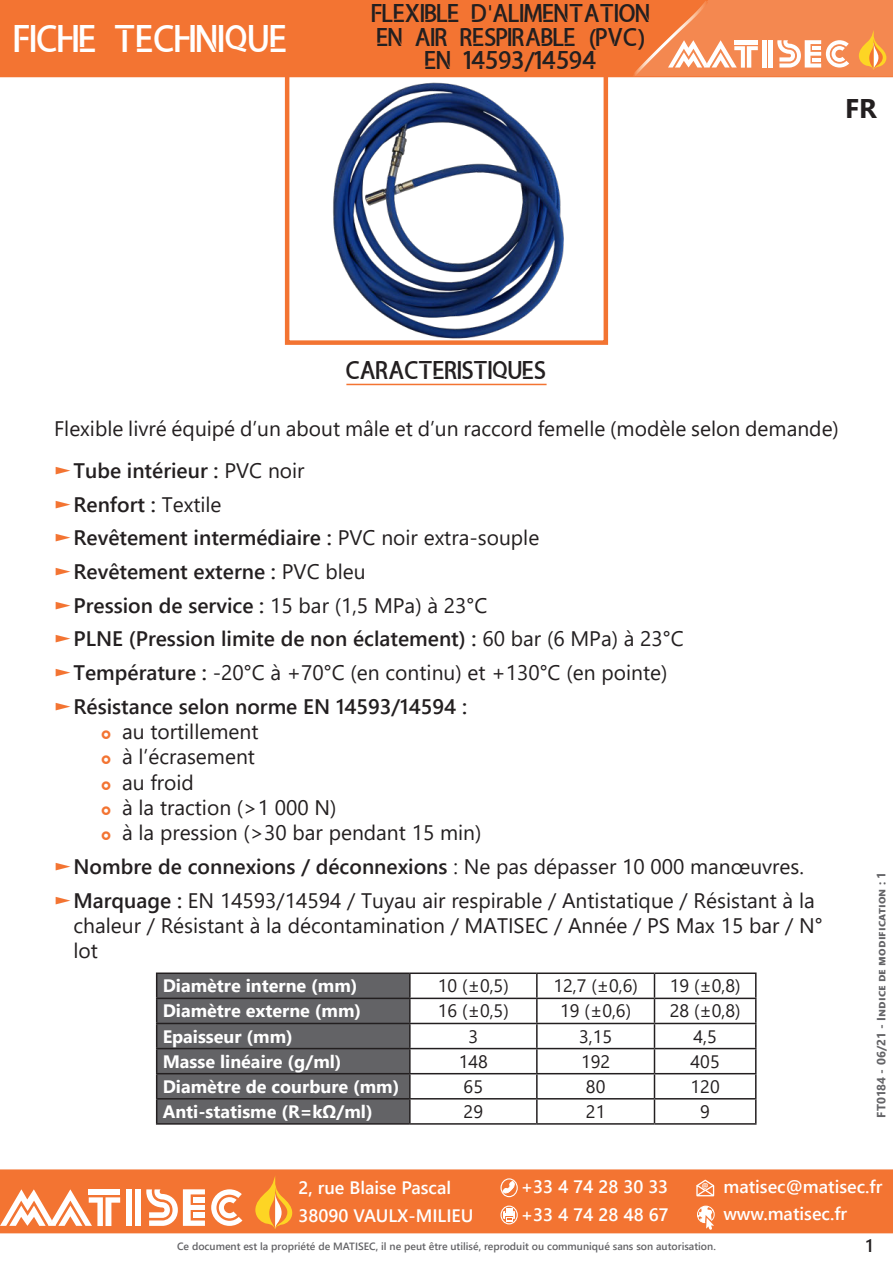
<style>
.page{position:relative;width:893px;height:1263px;background:#fff}
.page>*{position:absolute;margin:0;border:0;box-sizing:border-box;transform-origin:0 0}
.t1{font:36px "amaliamutia";color:#fff}
.t2{font:700 27px "Segoe UI";color:#231f20}
.t3{font:24px/23.5px "amaliamutia";color:#231f20;text-align:center}
.t4{font:21px/25.2px "Segoe UI";color:#231f20}
.t5{font:600 21px/33.8px "Segoe UI";color:#231f20}
.t6{font:700 18px "Segoe UI";color:#fff}
.t7{font:600 18px/27.8px "Segoe UI";color:#fff}
.t8{font:18px "Segoe UI";color:#231f20}
.t9{font:600 18px "Segoe UI";color:#231f20}
.t10{font:700 12px "Segoe UI";letter-spacing:.01em;color:#636366}
.t11{font:600 10.5px "Segoe UI";color:#636366}
.t12{font:700 6.9px "Segoe UI";color:#fff}
.s1{font-family:"Segoe UI"}
.s2{font-family:"Segoe UI";font-weight:600}
.s3{color:#f37432}
.s4{font-weight:600}
.s5{font-weight:400;color:#f37432}
.s6{font-weight:400}
</style>
<div class="page">
<div style="left:0;top:0;width:893px;height:77px;background:#f37432"></div>
<svg style="left:629px;top:0;width:264px;height:78px"></svg>
<div style="left:1px;top:1170px;width:891px;height:62px;background:#f37432"></div>
<div style="left:0;top:1169px;width:893px;height:64px;border:2px solid #f37432"></div>
<svg style="left:211px;top:1189px;width:31px;height:37px"></svg>
<div style="left:126px;top:1189px;width:6px;height:37px;background:#fff"></div>
<div style="left:135px;top:1189px;width:6px;height:37px;background:#fff"></div>
<svg style="left:146px;top:1189px;width:59px;height:37px"></svg>
<svg style="left:255px;top:1176px;width:37px;height:53px"></svg>
<svg style="left:0;top:1189px;width:120px;height:37px"></svg>
<svg style="left:502px;top:1181px;width:13px;height:13px"></svg>
<div style="left:500px;top:1178px;width:18px;height:19px;border:1px solid #fff;border-radius:50%"></div>
<div style="left:500px;top:1205px;width:18px;height:19px;border:1px solid #fff;border-radius:50%"></div>
<svg style="left:503px;top:1208px;width:12px;height:13px"></svg>
<svg style="left:696px;top:1179px;width:19px;height:17px"></svg>
<svg style="left:697px;top:1205px;width:18px;height:25px"></svg>
<img style="left:333px;top:82px;width:231px;height:257px">
<div style="left:285px;top:75px;width:323px;height:270px;border:5px solid #f37432"></div>
<hr style="left:346px;top:384px;width:201px;height:1px;background:#f37432">
<hr style="left:156px;top:972px;width:254px;height:2px;background:#231f20">
<hr style="left:410px;top:972px;width:127px;height:2px;background:#231f20">
<hr style="left:409px;top:974px;width:2px;height:23px;background:#231f20">
<hr style="left:537px;top:972px;width:117px;height:2px;background:#231f20">
<hr style="left:536px;top:974px;width:2px;height:23px;background:#231f20">
<hr style="left:654px;top:972px;width:102px;height:2px;background:#231f20">
<hr style="left:410px;top:997px;width:127px;height:2px;background:#231f20">
<hr style="left:409px;top:999px;width:2px;height:24px;background:#231f20">
<hr style="left:537px;top:997px;width:117px;height:2px;background:#231f20">
<hr style="left:536px;top:999px;width:2px;height:24px;background:#231f20">
<hr style="left:654px;top:997px;width:102px;height:2px;background:#231f20">
<hr style="left:410px;top:1023px;width:127px;height:1px;background:#231f20">
<hr style="left:409px;top:1024px;width:2px;height:24px;background:#231f20">
<hr style="left:537px;top:1023px;width:117px;height:1px;background:#231f20">
<hr style="left:536px;top:1024px;width:2px;height:24px;background:#231f20">
<hr style="left:654px;top:1023px;width:102px;height:1px;background:#231f20">
<hr style="left:410px;top:1048px;width:127px;height:1px;background:#231f20">
<hr style="left:409px;top:1049px;width:2px;height:24px;background:#231f20">
<hr style="left:537px;top:1048px;width:117px;height:1px;background:#231f20">
<hr style="left:536px;top:1049px;width:2px;height:24px;background:#231f20">
<hr style="left:654px;top:1048px;width:102px;height:1px;background:#231f20">
<hr style="left:410px;top:1073px;width:127px;height:1px;background:#231f20">
<hr style="left:409px;top:1074px;width:2px;height:24px;background:#231f20">
<hr style="left:537px;top:1073px;width:117px;height:1px;background:#231f20">
<hr style="left:536px;top:1074px;width:2px;height:24px;background:#231f20">
<hr style="left:654px;top:1073px;width:102px;height:1px;background:#231f20">
<svg style="left:156px;top:973px;width:254px;height:150px;background:#5e5e61"></svg>
<hr style="left:410px;top:1098px;width:127px;height:1px;background:#231f20">
<hr style="left:409px;top:1099px;width:2px;height:24px;background:#231f20">
<hr style="left:537px;top:1098px;width:117px;height:1px;background:#231f20">
<hr style="left:536px;top:1099px;width:2px;height:24px;background:#231f20">
<hr style="left:654px;top:1098px;width:102px;height:1px;background:#231f20">
<svg style="left:654px;top:974px;width:1px;height:149px"></svg>
<svg style="left:755px;top:974px;width:1px;height:149px"></svg>
<hr style="left:156px;top:1123px;width:254px;height:2px;background:#231f20">
<hr style="left:410px;top:1123px;width:127px;height:2px;background:#231f20">
<hr style="left:537px;top:1123px;width:117px;height:2px;background:#231f20">
<hr style="left:654px;top:1123px;width:102px;height:2px;background:#231f20">
<h1 class="t1" style="left:15px;top:18px;width:275px">FICHE TECHNIQUE</h1>
<p class="t3" style="left:372px;top:2px;width:280px">FLEXIBLE D<span class="s1">'</span>ALIMENTATION<br>EN AIR RESPIRABLE <span class="s2">(</span>PVC<span class="s2">)<br></span>EN 14593<span class="s2">/</span>14594</p>
<p class="t2" style="left:845px;top:98px;width:33px">FR</p>
<p class="t3" style="left:346px;top:359px;width:202px">CARACTERISTIQUES</p>
<p class="t4" style="left:54px;top:409px;width:786px;line-height:42.2px">Flexible livré équipé d’un about mâle et d’un raccord femelle (modèle selon demande) <span class="s3">►</span><span class="s4">Tube intérieur :</span> PVC noir</p>
<p class="t5" style="left:54px;top:489px;width:631px"><span class="s5">►</span>Renfort : <span class="s6">Textile<br></span><span class="s5">►</span>Revêtement intermédiaire : <span class="s6">PVC noir extra-souple<br></span><span class="s5">►</span>Revêtement externe : <span class="s6">PVC bleu<br></span><span class="s5">►</span>Pression de service : <span class="s6">15 bar (1,5 MPa) à 23°C<br></span><span class="s5">►</span>PLNE (Pression limite de non éclatement) : <span class="s6">60 bar (6 MPa) à 23°C </span><span class="s5">►</span>Température : <span class="s6">-20°C à +70°C (en continu) et +130°C (en pointe) </span><span class="s5">►</span>Résistance selon norme EN 14593/14594 :</p>
<p class="t4" style="left:122px;top:721px;width:361px">au tortillement<br>à l’écrasement<br>au froid<br>à la traction (&gt;1 000 N)<br>à la pression (&gt;30 bar pendant 15 min)</p>
<p class="t4" style="left:54px;top:851px;width:762px;line-height:33.8px"><span class="s3">►</span><span class="s4">Nombre de connexions / déconnexions</span> : Ne pas dépasser 10 000 manœuvres. <span class="s3">►</span><span class="s4">Marquage :</span> EN 14593/14594 / Tuyau air respirable / Antistatique / Résistant à la</p>
<p class="t4" style="left:74px;top:915px;width:751px">chaleur / Résistant à la décontamination / MATISEC / Année / PS Max 15 bar / N° lot</p>
<p class="t6" style="left:163px;top:979px;width:196px">Diamètre interne (mm)</p>
<p class="t8" style="left:438px;top:979px;width:72px">10 (±0,5)</p>
<p class="t8" style="left:553px;top:979px;width:86px">12,7 (±0,6)</p>
<p class="t8" style="left:670px;top:979px;width:72px">19 (±0,8)</p>
<p class="t6" style="left:163px;top:1004px;width:200px">Diamètre externe (mm)</p>
<p class="t8" style="left:438px;top:1004px;width:72px">16 (±0,5)</p>
<p class="t8" style="left:560px;top:1004px;width:72px">19 (±0,6)</p>
<p class="t8" style="left:670px;top:1004px;width:72px">28 (±0,8)</p>
<p class="t6" style="left:163px;top:1029px;width:132px">Epaisseur (mm)</p>
<p class="t8" style="left:468px;top:1029px;width:11px">3</p>
<p class="t8" style="left:579px;top:1029px;width:35px">3,15</p>
<p class="t8" style="left:693px;top:1029px;width:25px">4,5</p>
<p class="t6" style="left:163px;top:1054px;width:180px">Masse linéaire (g/ml)</p>
<p class="t8" style="left:459px;top:1054px;width:31px">148</p>
<p class="t8" style="left:581px;top:1054px;width:31px">192</p>
<p class="t8" style="left:691px;top:1054px;width:31px">405</p>
<p class="t6" style="left:163px;top:1079px;width:238px">Diamètre de courbure (mm)</p>
<p class="t8" style="left:464px;top:1079px;width:21px">65</p>
<p class="t8" style="left:586px;top:1079px;width:21px">80</p>
<p class="t8" style="left:691px;top:1079px;width:31px">120</p>
<p class="t6" style="left:163px;top:1094px;width:211px">Anti-statisme (R=kΩ/ml)</p>
<p class="t8" style="left:464px;top:1104px;width:21px">29</p>
<p class="t8" style="left:586px;top:1104px;width:21px">21</p>
<p class="t8" style="left:700px;top:1104px;width:11px">9</p>
<p class="t10" style="left:870px;top:1118px;width:248px;rotate:-90deg">FT0184 - 06/21 - Indice de modification : 1</p>
<p class="t7" style="left:298px;top:1175px;width:177px">2, rue Blaise Pascal<br>38090 VAULX-MILIEU</p>
<p class="t7" style="left:521px;top:1175px;width:149px">+33 4 74 28 30 33 +33 4 74 28 48 67</p>
<p class="t7" style="left:723px;top:1174px;width:161px">matisec@matisec.fr</p>
<p class="t12" style="left:702px;top:1183px;width:8px">@</p>
<p class="t7" style="left:723px;top:1201px;width:125px">www.matisec.fr</p>
<p class="t11" style="left:177px;top:1241px;width:540px">Ce document est la propriété de MATISEC, il ne peut être utilisé, reproduit ou communiqué sans son autorisation.</p>
<p class="t9" style="left:866px;top:1238px;width:9px">1</p>
</div>
